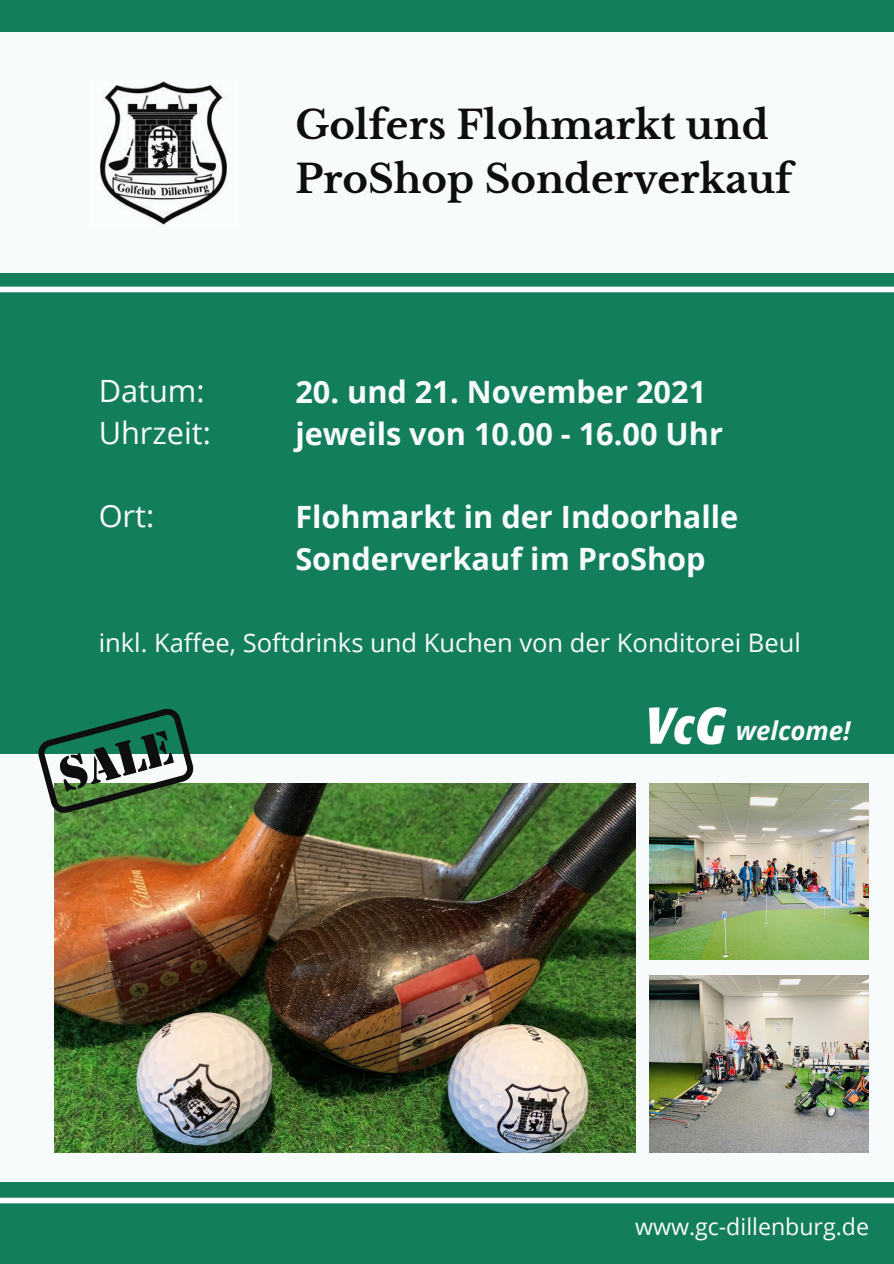
<style>
.page{position:relative;width:894px;height:1264px;background:#fff}
.page>*{position:absolute;margin:0;border:0;box-sizing:border-box;transform-origin:0 0}
.t1{font:700 38.85px/54px "Libre Baskerville";color:#0d0e0d}
.t2{font:700 30.75px/41.7px "Open Sans";color:#f8fbfb}
.t3{font:30.75px/41.7px "Open Sans";color:#f8fbfb}
.t4{font:italic 700 25.8px "Open Sans";color:#f8fbfb}
.t5{font:25.5px "Open Sans";color:#f8fbfb}
.t6{font:23.1px "Open Sans";color:#f8fbfb}
</style>
<div class="page">
<div style="left:0;top:0;width:893px;height:1263px;background:#137e5c"></div>
<div style="left:0;top:754px;width:893px;height:427px;background:#f8fbfb"></div>
<img style="left:54px;top:783px;width:581px;height:369px">
<img style="left:649px;top:975px;width:219px;height:176px">
<div style="left:0;top:287px;width:893px;height:5px;background:#fff"></div>
<div style="left:0;top:1197px;width:893px;height:6px;background:#fff"></div>
<svg style="left:38px;top:708px;width:157px;height:106px"></svg>
<img style="left:649px;top:783px;width:219px;height:176px">
<div style="left:0;top:33px;width:893px;height:240px;background:#f8fbfb"></div>
<img style="left:100px;top:81px;width:127px;height:144px">
<img style="left:649px;top:707px;width:77px;height:37px">
<p class="t3" style="left:99px;top:369px;width:114px">Datum:<br>Uhrzeit:</p>
<p class="t3" style="left:99px;top:494px;width:57px">Ort:</p>
<p class="t1" style="left:295px;top:98px;width:498px">Golfers Flohmarkt und<br>ProShop Sonderverkauf</p>
<p class="t2" style="left:295px;top:370px;width:429px">20. und 21. November 2021 jeweils von 10.00 - 16.00 Uhr</p>
<p class="t2" style="left:295px;top:495px;width:444px">Flohmarkt in der Indoorhalle<br>Sonderverkauf im ProShop</p>
<p class="t5" style="left:99px;top:624px;width:703px">inkl. Kaffee, Softdrinks und Kuchen von der Konditorei Beul</p>
<p class="t4" style="left:735px;top:713px;width:116px">welcome!</p>
<p class="t6" style="left:634px;top:1209px;width:235px">www.gc-dillenburg.de</p>
</div>
